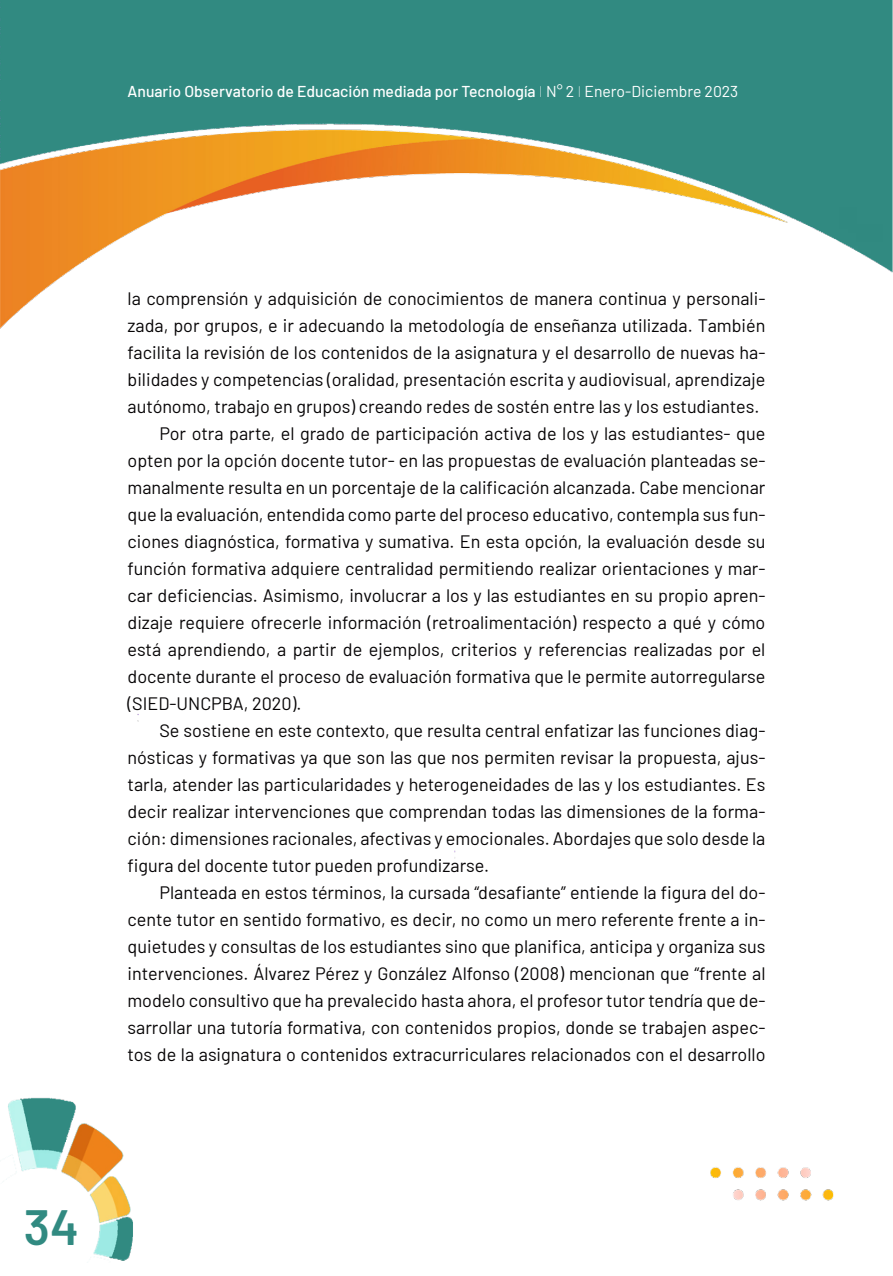
<style>
.page{position:relative;width:893px;height:1276px;background:#fff}
.page>*{position:absolute;margin:0;border:0;box-sizing:border-box;transform-origin:0 0}
.t1{font:600 49.5px "Barlow";color:#318a81}
.Párrafo{font:18px/27px "Barlow";color:#060405;text-align:justify}
.t2{font:500 15.75px "Barlow";color:#fff}
.s1{font-weight:100}
.s2{font-weight:400}
</style>
<div class="page">
<img style="left:0;top:0;width:893px;height:1261px">
<p class="t2" style="left:128px;top:80px;width:612px">Anuario Observatorio de Educación mediada por Tecnología <span class="s1">I</span> <span class="s2">N° 2</span> <span class="s1">I</span> <span class="s2">Enero-Diciembre 2023</span></p>
<p class="Párrafo" style="left:128px;top:284px;width:639px">la comprensión y adquisición de conocimientos de manera continua y personali&shy;zada, por grupos, e ir adecuando la metodología de enseñanza utilizada. También facilita la revisión de los contenidos de la asignatura y el desarrollo de nuevas ha&shy;bilidades y competencias (oralidad, presentación escrita y audiovisual, aprendizaje autónomo, trabajo en grupos) creando redes de sostén entre las y los estudiantes.</p>
<p class="Párrafo" style="left:128px;top:419px;width:639px;text-indent:32px">Por otra parte, el grado de participación activa de los y las estudiantes- que opten por la opción docente tutor- en las propuestas de evaluación planteadas se&shy;manalmente resulta en un porcentaje de la calificación alcanzada. Cabe mencionar que la evaluación, entendida como parte del proceso educativo, contempla sus fun&shy;ciones diagnóstica, formativa y sumativa. En esta opción, la evaluación desde su función formativa adquiere centralidad permitiendo realizar orientaciones y mar&shy;car deficiencias. Asimismo, involucrar a los y las estudiantes en su propio apren&shy;dizaje requiere ofrecerle información (retroalimentación) respecto a qué y cómo está aprendiendo, a partir de ejemplos, criterios y referencias realizadas por el docente durante el proceso de evaluación formativa que le permite autorregularse (SIED-UNCPBA, 2020).</p>
<p class="Párrafo" style="left:128px;top:716px;width:639px;text-indent:32px">Se sostiene en este contexto, que resulta central enfatizar las funciones diag&shy;nósticas y formativas ya que son las que nos permiten revisar la propuesta, ajus&shy;tarla, atender las particularidades y heterogeneidades de las y los estudiantes. Es decir realizar intervenciones que comprendan todas las dimensiones de la forma&shy;ción: dimensiones racionales, afectivas y emocionales. Abordajes que solo desde la figura del docente tutor pueden profundizarse.</p>
<p class="Párrafo" style="left:128px;top:878px;width:639px;text-indent:32px">Planteada en estos términos, la cursada “desafiante” entiende la figura del do&shy;cente tutor en sentido formativo, es decir, no como un mero referente frente a in&shy;quietudes y consultas de los estudiantes sino que planifica, anticipa y organiza sus intervenciones. Álvarez Pérez y González Alfonso (2008) mencionan que “frente al modelo consultivo que ha prevalecido hasta ahora, el profesor tutor tendría que de&shy;sarrollar una tutoría formativa, con contenidos propios, donde se trabajen aspec&shy;tos de la asignatura o contenidos extracurriculares relacionados con el desarrollo</p>
<h1 class="t1" style="left:24px;top:1190px;width:57px">34</h1>
</div>
